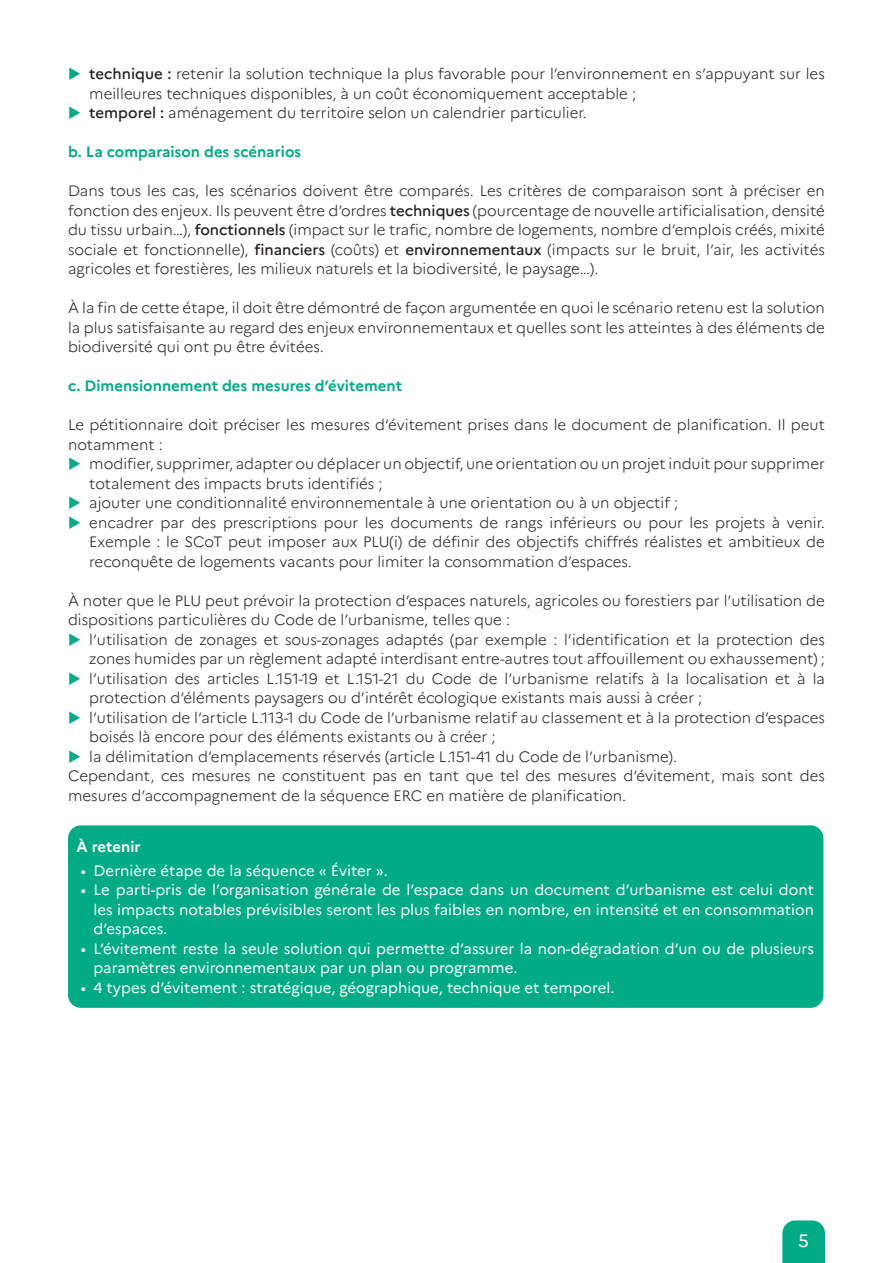
<style>
.page{position:relative;width:893px;height:1263px;background:#fff}
.page>*{position:absolute;margin:0;border:0;box-sizing:border-box;transform-origin:0 0}
.t1{font:18px "Marianne";color:#fff}
.texte{font:300 15px/19.5px "Marianne";color:#231f20}
.texte-2{font:15px/19.5px "Marianne";color:#fff;text-align:justify}
.texte-3{font:700 15px "Marianne";color:#00ab85}
.texte-4{font:700 15px "Marianne";color:#fff}
.s1{font-weight:500}
</style>
<div class="page">
<svg style="left:782px;top:1220px;width:43px;height:43px;background:#0faf8c"></svg>
<div style="left:68px;top:825px;width:755px;height:183px;background:#00ab85;border-radius:13px"></div>
<p class="texte" style="left:89px;top:63px;width:737px"><span class="s1">technique :</span> retenir la solution technique la plus favorable pour l’environnement en s’appuyant sur les meilleures techniques disponibles, à un coût économiquement acceptable ;</p>
<p class="texte" style="left:89px;top:102px;width:499px"><span class="s1">temporel :</span> aménagement du territoire selon un calendrier particulier.</p>
<p class="texte-3" style="left:68px;top:140px;width:235px">b. La comparaison des scénarios</p>
<p class="texte" style="left:68px;top:180px;width:758px;text-align:justify">Dans tous les cas, les scénarios doivent être comparés. Les critères de comparaison sont à préciser en fonction des enjeux. Ils peuvent être d’ordres <span class="s1">techniques</span> (pourcentage de nouvelle artificialisation, densité du tissu urbain…), <span class="s1">fonctionnels</span> (impact sur le trafic, nombre de logements, nombre d’emplois créés, mixité sociale et fonctionnelle), <span class="s1">financiers</span> (coûts) et <span class="s1">environnementaux</span> (impacts sur le bruit, l’air, les activités agricoles et forestières, les milieux naturels et la biodiversité, le paysage…).</p>
<p class="texte" style="left:68px;top:297px;width:758px;text-align:justify">À la fin de cette étape, il doit être démontré de façon argumentée en quoi le scénario retenu est la solution la plus satisfaisante au regard des enjeux environnementaux et quelles sont les atteintes à des éléments de biodiversité qui ont pu être évitées.</p>
<p class="texte-3" style="left:68px;top:374px;width:336px">c. Dimensionnement des mesures d’évitement</p>
<p class="texte" style="left:68px;top:414px;width:758px">Le pétitionnaire doit préciser les mesures d’évitement prises dans le document de planification. Il peut notamment :</p>
<p class="texte" style="left:89px;top:453px;width:737px">modifier, supprimer, adapter ou déplacer un objectif, une orientation ou un projet induit pour supprimer totalement des impacts bruts identifiés ;</p>
<p class="texte" style="left:89px;top:492px;width:590px">ajouter une conditionnalité environnementale à une orientation ou à un objectif ;</p>
<p class="texte" style="left:89px;top:512px;width:737px;text-align:justify">encadrer par des prescriptions pour les documents de rangs inférieurs ou pour les projets à venir.<br>Exemple : le SCoT peut imposer aux PLU(i) de définir des objectifs chiffrés réalistes et ambitieux de reconquête de logements vacants pour limiter la consommation d’espaces.</p>
<p class="texte" style="left:68px;top:590px;width:758px">À noter que le PLU peut prévoir la protection d’espaces naturels, agricoles ou forestiers par l’utilisation de dispositions particulières du Code de l’urbanisme, telles que :</p>
<p class="texte" style="left:89px;top:629px;width:737px">l’utilisation de zonages et sous-zonages adaptés (par exemple : l’identification et la protection des zones humides par un règlement adapté interdisant entre-autres tout affouillement ou exhaussement) ;</p>
<p class="texte" style="left:89px;top:668px;width:737px">l’utilisation des articles L.151-19 et L.151-21 du Code de l’urbanisme relatifs à la localisation et à la protection d’éléments paysagers ou d’intérêt écologique existants mais aussi à créer ;</p>
<p class="texte" style="left:89px;top:707px;width:737px">l’utilisation de l’article L.113-1 du Code de l’urbanisme relatif au classement et à la protection d’espaces boisés là encore pour des éléments existants ou à créer ;</p>
<p class="texte" style="left:89px;top:746px;width:589px">la délimitation d’emplacements réservés (article L.151-41 du Code de l’urbanisme).</p>
<p class="texte" style="left:68px;top:765px;width:758px">Cependant, ces mesures ne constituent pas en tant que tel des mesures d’évitement, mais sont des mesures d’accompagnement de la séquence ERC en matière de planification.</p>
<p class="texte-4" style="left:77px;top:835px;width:66px">À retenir</p>
<p class="texte-2" style="left:81px;top:859px;width:309px">• Dernière étape de la séquence « Éviter ».</p>
<p class="texte-2" style="left:94px;top:879px;width:722px;text-indent:-13px">• Le parti-pris de l’organisation générale de l’espace dans un document d’urbanisme est celui dont les impacts notables prévisibles seront les plus faibles en nombre, en intensité et en consommation d’espaces.</p>
<p class="texte-2" style="left:94px;top:937px;width:722px;text-indent:-13px">• L’évitement reste la seule solution qui permette d’assurer la non-dégradation d’un ou de plusieurs paramètres environnementaux par un plan ou programme.</p>
<p class="texte-2" style="left:81px;top:976px;width:535px">• 4 types d’évitement : stratégique, géographique, technique et temporel.</p>
<p class="t1" style="left:798px;top:1226px;width:12px">5</p>
</div>
